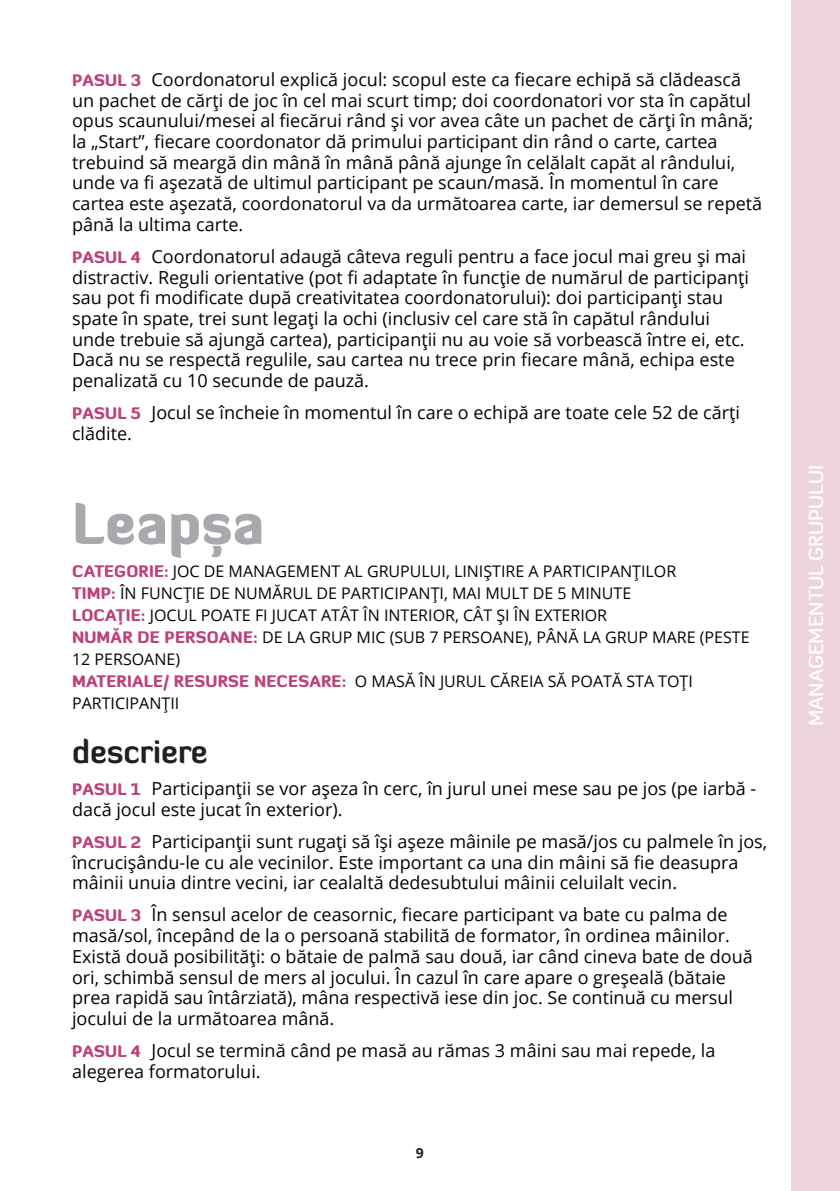
<style>
.page{position:relative;width:840px;height:1191px;background:#fff}
.page>*{position:absolute;margin:0;border:0;box-sizing:border-box;transform-origin:0 0}
.t1{font:900 56px "Diavlo";color:#a8a9ad}
.t2{font:700 32px "Diavlo";color:#231f20}
.t3{font:500 20px "Diavlo";color:#fff}
.t4{font:18px/20.8px "Open Sans";color:#040503}
.t5{font:16px/22px "Open Sans";color:#040503}
.t6{font:700 14px "Open Sans";color:#231f20}
.s1{font-family:"Diavlo";font-weight:900;font-size:16px;color:#bd417a}
.s2{font-family:"Diavlo";font-weight:900;color:#bd417a}
</style>
<div class="page">
<div style="left:790px;top:0;width:49px;height:1191px;background:#edd4dc"></div>
<p class="t4" style="left:72px;top:68px;width:691px"><span class="s1">PASUL 3</span> Coordonatorul explică jocul: scopul este ca fiecare echipă să clădească un pachet de cărţi de joc în cel mai scurt timp; doi coordonatori vor sta în capătul opus scaunului/mesei al fiecărui rând şi vor avea câte un pachet de cărţi în mână; la „Start”, fiecare coordonator dă primului participant din rând o carte, cartea trebuind să meargă din mână în mână până ajunge în celălalt capăt al rândului, unde va fi aşezată de ultimul participant pe scaun/masă. În momentul în care cartea este aşezată, coordonatorul va da următoarea carte, iar demersul se repetă până la ultima carte.</p>
<p class="t4" style="left:72px;top:245px;width:678px"><span class="s1">PASUL 4</span> Coordonatorul adaugă câteva reguli pentru a face jocul mai greu şi mai distractiv. Reguli orientative (pot fi adaptate în funcţie de numărul de participanţi sau pot fi modificate după creativitatea coordonatorului): doi participanţi stau spate în spate, trei sunt legaţi la ochi (inclusiv cel care stă în capătul rândului unde trebuie să ajungă cartea), participanţii nu au voie să vorbească între ei, etc.<br>Dacă nu se respectă regulile, sau cartea nu trece prin fiecare mână, echipa este penalizată cu 10 secunde de pauză.</p>
<p class="t4" style="left:72px;top:402px;width:669px"><span class="s1">PASUL 5</span> Jocul se încheie în momentul în care o echipă are toate cele 52 de cărţi clădite.</p>
<p class="t1" style="left:72px;top:487px;width:193px">LEAPȘA</p>
<p class="t5" style="left:72px;top:560px;width:678px"><span class="s2">CATEGORIE:</span> joc de management al grupului, liniștire a participanților<br><span class="s2">TIMP:</span> în funcţie de numărul de participanți, mai mult de 5 minute<br><span class="s2">LOCAȚIE:</span> jocul poate fi jucat atât în interior, cât și în exterior<br><span class="s2">NUMĂR DE PERSOAN E:</span> de la grup mic (sub 7 persoane), până la grup mare (peste 12 persoane)<br><span class="s2">MATERIALE/ RESURSE N ECESARE:</span> o masă în jurul căreia să poată sta toți participanții</p>
<p class="t2" style="left:72px;top:731px;width:137px">descriere</p>
<p class="t4" style="left:72px;top:778px;width:685px"><span class="s1">PASUL 1</span> Participanții se vor așeza în cerc, în jurul unei mese sau pe jos (pe iarbă - dacă jocul este jucat în exterior).</p>
<p class="t4" style="left:72px;top:830px;width:696px"><span class="s1">PASUL 2</span> Participanții sunt rugați să își așeze mâinile pe masă/jos cu palmele în jos, încrucișându-le cu ale vecinilor. Este important ca una din mâini să fie deasupra mâinii unuia dintre vecini, iar cealaltă dedesubtului mâinii celuilalt vecin.</p>
<p class="t4" style="left:72px;top:904px;width:682px"><span class="s1">PASUL 3</span> În sensul acelor de ceasornic, fiecare participant va bate cu palma de masă/sol, începând de la o persoană stabilită de formator, în ordinea mâinilor.<br>Există două posibilități: o bătaie de palmă sau două, iar când cineva bate de două ori, schimbă sensul de mers al jocului. În cazul în care apare o greșeală (bătaie prea rapidă sau întârziată), mâna respectivă iese din joc. Se continuă cu mersul jocului de la următoarea mână.</p>
<p class="t4" style="left:72px;top:1039px;width:644px"><span class="s1">PASUL 4</span> Jocul se termină când pe masă au rămas 3 mâini sau mai repede, la alegerea formatorului.</p>
<p class="t6" style="left:416px;top:1143px;width:9px">9</p>
<p class="t3" style="left:803px;top:726px;width:263px;rotate:-90deg">managementul grupului</p>
</div>
